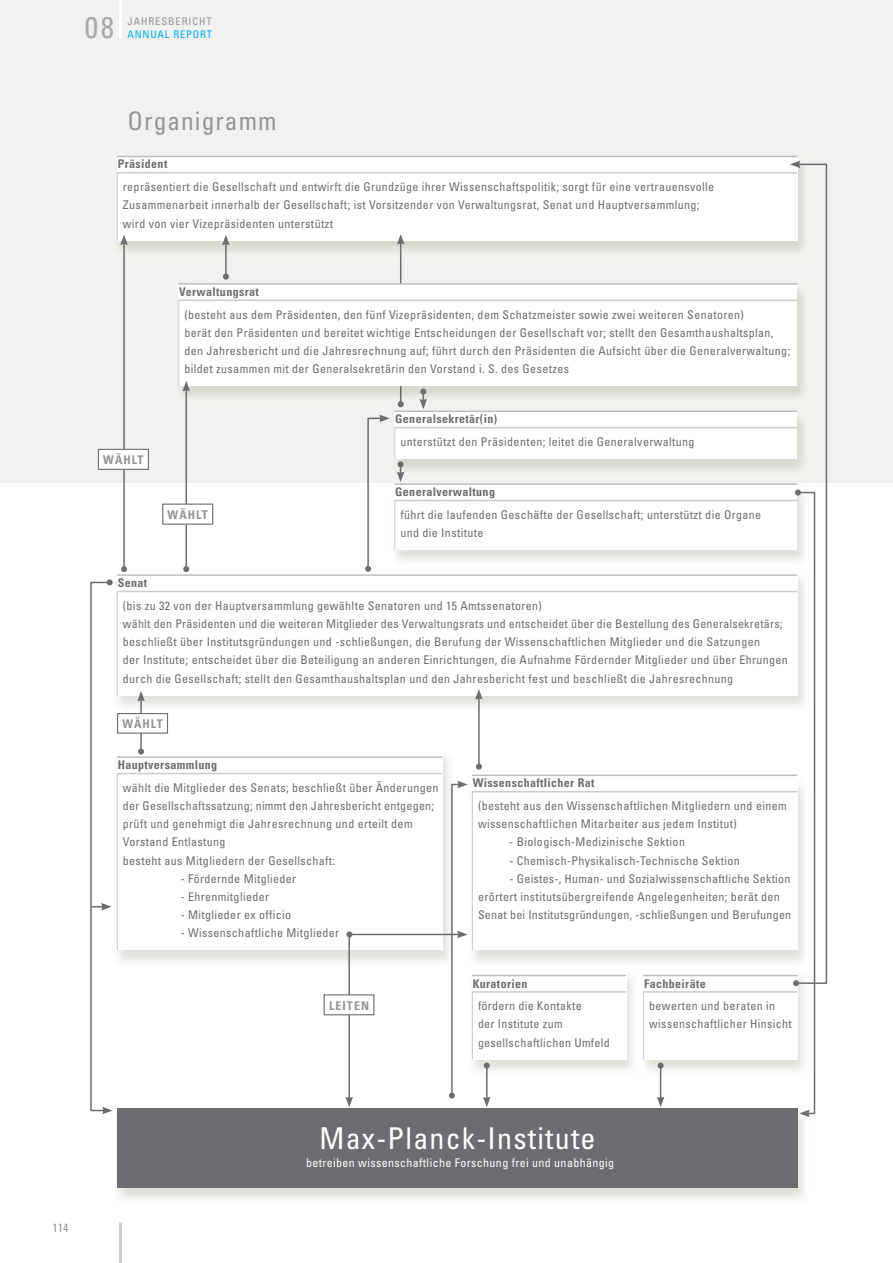
<style>
.page{position:relative;width:893px;height:1263px;background:#fff}
.page>*{position:absolute;margin:0;border:0;box-sizing:border-box;transform-origin:0 0}
.t1{font:condensed 30px "Univers LT";letter-spacing:.04em;color:#fff}
.t2{font:condensed 30px "Univers LT";color:#a8a9ad}
.t3{font:condensed 25.5px "Univers LT";letter-spacing:.04em;color:#939598}
.t4{font:condensed 12px/18.1px "Univers LT";letter-spacing:.03em;color:#6c6d70}
.t5{font:700 condensed 12px "Univers LT";letter-spacing:.03em;color:#6c6d70}
.t6{font:condensed 12px "Univers LT";letter-spacing:.03em;color:#fff}
.t7{font:700 condensed 12px "Univers LT";letter-spacing:.09em;color:#939598}
.t8{font:condensed 12px "Univers LT";color:#939598}
.t9{font:condensed 10.5px "Univers LT";letter-spacing:.09em;color:#939598}
.t10{font:condensed 10.5px "Univers LT";letter-spacing:.075em;color:#00aeef}
</style>
<div class="page">
<div style="left:0;top:0;width:893px;height:482px;background:#f1f2ef"></div>
<hr style="left:119px;top:0;width:3px;height:38px;background:#fff">
<hr style="left:119px;top:1222px;width:3px;height:41px;background:#cbccce">
<img style="left:116px;top:155px;width:685px;height:108px">
<div style="left:117px;top:156px;width:680px;height:84px;background:#fff"></div>
<hr style="left:117px;top:156px;width:680px;height:1px;background:#bcbdc0">
<hr style="left:117px;top:172px;width:680px;height:2px;background:#cbccce">
<hr style="left:400px;top:242px;width:1px;height:163px;background:#6c6d70">
<svg style="left:397px;top:234px;width:8px;height:11px"></svg>
<hr style="left:472px;top:774px;width:325px;height:2px;background:#bcbdc0">
<hr style="left:472px;top:791px;width:325px;height:1px;background:#cbccce">
<hr style="left:117px;top:574px;width:680px;height:2px;background:#bcbdc0">
<hr style="left:117px;top:591px;width:680px;height:1px;background:#cbccce">
<img style="left:118px;top:1117px;width:692px;height:83px">
<div style="left:117px;top:1108px;width:680px;height:80px;background:#6c6d70"></div>
<hr style="left:117px;top:756px;width:325px;height:2px;background:#bcbdc0">
<hr style="left:117px;top:773px;width:325px;height:1px;background:#cbccce">
<svg style="left:398px;top:401px;width:6px;height:6px"></svg>
<div style="left:178px;top:284px;width:619px;height:102px;background:#fff"></div>
<hr style="left:178px;top:283px;width:619px;height:2px;background:#bcbdc0">
<hr style="left:178px;top:300px;width:619px;height:1px;background:#cbccce">
<div style="left:394px;top:411px;width:403px;height:48px;background:#fff"></div>
<hr style="left:394px;top:411px;width:403px;height:1px;background:#bcbdc0">
<hr style="left:394px;top:427px;width:403px;height:1px;background:#cbccce">
<hr style="left:472px;top:975px;width:154px;height:1px;background:#bcbdc0">
<hr style="left:472px;top:991px;width:154px;height:2px;background:#cbccce">
<hr style="left:643px;top:975px;width:154px;height:1px;background:#bcbdc0">
<hr style="left:643px;top:991px;width:154px;height:2px;background:#cbccce">
<hr style="left:394px;top:483px;width:403px;height:2px;background:#bcbdc0">
<hr style="left:394px;top:500px;width:403px;height:1px;background:#cbccce">
<hr style="left:123px;top:243px;width:2px;height:326px;background:#6c6d70">
<svg style="left:120px;top:235px;width:8px;height:10px"></svg>
<svg style="left:121px;top:566px;width:6px;height:6px"></svg>
<hr style="left:185px;top:389px;width:2px;height:180px;background:#6c6d70">
<svg style="left:182px;top:381px;width:8px;height:10px"></svg>
<svg style="left:183px;top:566px;width:6px;height:6px"></svg>
<hr style="left:140px;top:699px;width:2px;height:52px;background:#6c6d70">
<svg style="left:137px;top:691px;width:8px;height:10px"></svg>
<svg style="left:138px;top:748px;width:6px;height:6px"></svg>
<div style="left:98px;top:449px;width:50px;height:20px;background:#fff"></div>
<div style="left:98px;top:449px;width:51px;height:21px;border:1px solid #6c6d70"></div>
<div style="left:163px;top:504px;width:50px;height:20px;background:#fff"></div>
<div style="left:162px;top:503px;width:51px;height:22px;border:1px solid #6c6d70"></div>
<div style="left:118px;top:713px;width:49px;height:20px;background:#fff"></div>
<div style="left:117px;top:713px;width:51px;height:21px;border:1px solid #6c6d70"></div>
<svg style="left:90px;top:579px;width:23px;height:535px"></svg>
<hr style="left:225px;top:243px;width:2px;height:34px;background:#6c6d70">
<svg style="left:223px;top:274px;width:6px;height:6px"></svg>
<svg style="left:222px;top:235px;width:8px;height:10px"></svg>
<hr style="left:478px;top:697px;width:2px;height:70px;background:#6c6d70">
<svg style="left:476px;top:764px;width:6px;height:6px"></svg>
<svg style="left:475px;top:689px;width:8px;height:11px"></svg>
<svg style="left:419px;top:388px;width:8px;height:21px"></svg>
<svg style="left:397px;top:461px;width:7px;height:21px"></svg>
<hr style="left:486px;top:1065px;width:1px;height:34px;background:#6c6d70">
<svg style="left:483px;top:1097px;width:8px;height:10px"></svg>
<svg style="left:484px;top:1062px;width:6px;height:6px"></svg>
<hr style="left:660px;top:1065px;width:1px;height:34px;background:#6c6d70">
<svg style="left:657px;top:1097px;width:7px;height:10px"></svg>
<svg style="left:658px;top:1062px;width:6px;height:6px"></svg>
<hr style="left:348px;top:933px;width:2px;height:166px;background:#6c6d70">
<svg style="left:345px;top:1097px;width:8px;height:10px"></svg>
<svg style="left:790px;top:161px;width:38px;height:956px"></svg>
<div style="left:324px;top:995px;width:50px;height:20px;background:#fff"></div>
<div style="left:324px;top:994px;width:50px;height:21px;border:1px solid #6c6d70"></div>
<hr style="left:117px;top:774px;width:1px;height:176px;background:#cbccce">
<hr style="left:472px;top:792px;width:1px;height:158px;background:#cbccce">
<hr style="left:472px;top:992px;width:1px;height:67px;background:#cbccce">
<hr style="left:643px;top:992px;width:1px;height:67px;background:#cbccce">
<hr style="left:117px;top:592px;width:1px;height:104px;background:#cbccce">
<hr style="left:394px;top:428px;width:1px;height:31px;background:#cbccce">
<hr style="left:394px;top:501px;width:1px;height:48px;background:#cbccce">
<hr style="left:117px;top:173px;width:1px;height:67px;background:#cbccce">
<hr style="left:178px;top:300px;width:1px;height:86px;background:#cbccce">
<svg style="left:365px;top:414px;width:25px;height:158px"></svg>
<hr style="left:349px;top:934px;width:110px;height:1px;background:#6c6d70">
<svg style="left:449px;top:781px;width:19px;height:317px"></svg>
<svg style="left:346px;top:931px;width:6px;height:6px"></svg>
<h1 class="t2" style="left:85px;top:8px;width:31px">08</h1>
<p class="t9" style="left:128px;top:15px;width:86px">JAHRESBERICHT</p>
<p class="t10" style="left:128px;top:28px;width:86px">ANNUAL REPORT</p>
<h2 class="t3" style="left:128px;top:105px;width:150px">Organigramm</h2>
<p class="t5" style="left:118px;top:157px;width:51px">präsident</p>
<p class="t4" style="left:123px;top:178px;width:593px">repräsentiert die Gesellschaft und entwirft die Grundzüge ihrer Wissenschaftspolitik; sorgt für eine vertrauensvolle<br>Zusammenarbeit innerhalb der Gesellschaft; ist Vorsitzender von Verwaltungsrat, Senat und Hauptversammlung; wird von vier Vizepräsidenten unterstützt</p>
<p class="t5" style="left:179px;top:284px;width:81px">verwaltungsrat</p>
<p class="t4" style="left:184px;top:305px;width:607px">(besteht aus dem Präsidenten, den fünf Vizepräsidenten, dem Schatzmeister sowie zwei weiteren Senatoren)<br>berät den Präsidenten und bereitet wichtige Entscheidungen der Gesellschaft vor; stellt den Gesamthaushaltsplan, den Jahresbericht und die Jahresrechnung auf; führt durch den Präsidenten die Aufsicht über die Generalverwaltung; bildet zusammen mit der Generalsekretärin den Vorstand i. S. des Gesetzes</p>
<p class="t7" style="left:103px;top:452px;width:42px">wählt</p>
<p class="t7" style="left:168px;top:507px;width:42px">wählt</p>
<p class="t5" style="left:395px;top:412px;width:103px">generalsekretär(in)</p>
<p class="t4" style="left:400px;top:432px;width:296px">unterstützt den Präsidenten; leitet die Generalverwaltung</p>
<p class="t5" style="left:395px;top:484px;width:101px">generalverwaltung</p>
<p class="t4" style="left:400px;top:505px;width:362px">führt die laufenden Geschäfte der Gesellschaft; unterstützt die Organe und die Institute</p>
<p class="t5" style="left:118px;top:575px;width:31px">senat</p>
<p class="t4" style="left:123px;top:596px;width:666px">(bis zu 32 von der Hauptversammlung gewählte Senatoren und 15 Amtssenatoren)<br>wählt den Präsidenten und die weiteren Mitglieder des Verwaltungsrats und entscheidet über die Bestellung des General sekretärs; beschließt über Institutsgründungen und -schließungen, die Berufung der Wissenschaftlichen Mitglieder und die Satzungen<br>der Institute; entscheidet über die Beteiligung an anderen Einrichtungen, die Aufnahme Fördernder Mitglieder und über Ehrungen durch die Gesellschaft; stellt den Gesamthaushaltsplan und den Jahresbericht fest und beschließt die Jahresrechnung</p>
<p class="t7" style="left:122px;top:716px;width:42px">wählt</p>
<p class="t5" style="left:118px;top:757px;width:101px">hauptversammlung</p>
<p class="t4" style="left:123px;top:778px;width:317px">wählt die Mitglieder des Senats; beschließt über Änderungen der Gesellschaftssatzung; nimmt den Jahresbericht entgegen; prüft und genehmigt die Jahresrechnung und erteilt dem Vorstand Entlastung<br>besteht aus Mitgliedern der Gesellschaft:</p>
<p class="t4" style="left:181px;top:869px;width:117px">- Fördernde Mitglieder</p>
<p class="t4" style="left:181px;top:887px;width:90px">- Ehren mitglieder</p>
<p class="t4" style="left:181px;top:906px;width:112px">- Mitglieder ex officio</p>
<p class="t4" style="left:181px;top:924px;width:160px">- Wissenschaftliche Mitglieder</p>
<p class="t7" style="left:329px;top:998px;width:42px">lEitEn</p>
<p class="t5" style="left:473px;top:776px;width:123px">wissenschaftlicher Rat</p>
<p class="t4" style="left:478px;top:796px;width:310px">(besteht aus den Wissenschaftlichen Mitgliedern und einem wissenschaftlichen Mitarbeiter aus jedem Institut)</p>
<p class="t4" style="left:509px;top:833px;width:177px">- Biologisch-Medizinische Sektion</p>
<p class="t4" style="left:509px;top:851px;width:232px">- Chemisch-Physikalisch-Technische Sektion</p>
<p class="t4" style="left:478px;top:869px;width:315px;text-indent:32px">- Geistes-, Human- und Sozialwissenschaftliche Sektion erörtert institutsübergreifende Angelegenheiten; berät den<br>Senat bei Institutsgründungen, -schließungen und Berufungen</p>
<p class="t5" style="left:473px;top:976px;width:56px">kuratorien</p>
<p class="t4" style="left:478px;top:997px;width:133px">fördern die Kontakte<br>der Institute zum gesellschaftlichen Umfeld</p>
<p class="t5" style="left:644px;top:976px;width:63px">fachbeiräte</p>
<p class="t4" style="left:649px;top:997px;width:144px">bewerten und beraten in wissenschaftlicher Hinsicht</p>
<p class="t8" style="left:52px;top:1220px;width:17px">114</p>
<h1 class="t1" style="left:319px;top:1120px;width:278px">Max-Planck-Institute</h1>
<p class="t6" style="left:306px;top:1155px;width:310px">betreiben wissenschaftliche Forschung frei und unabhängig</p>
</div>
